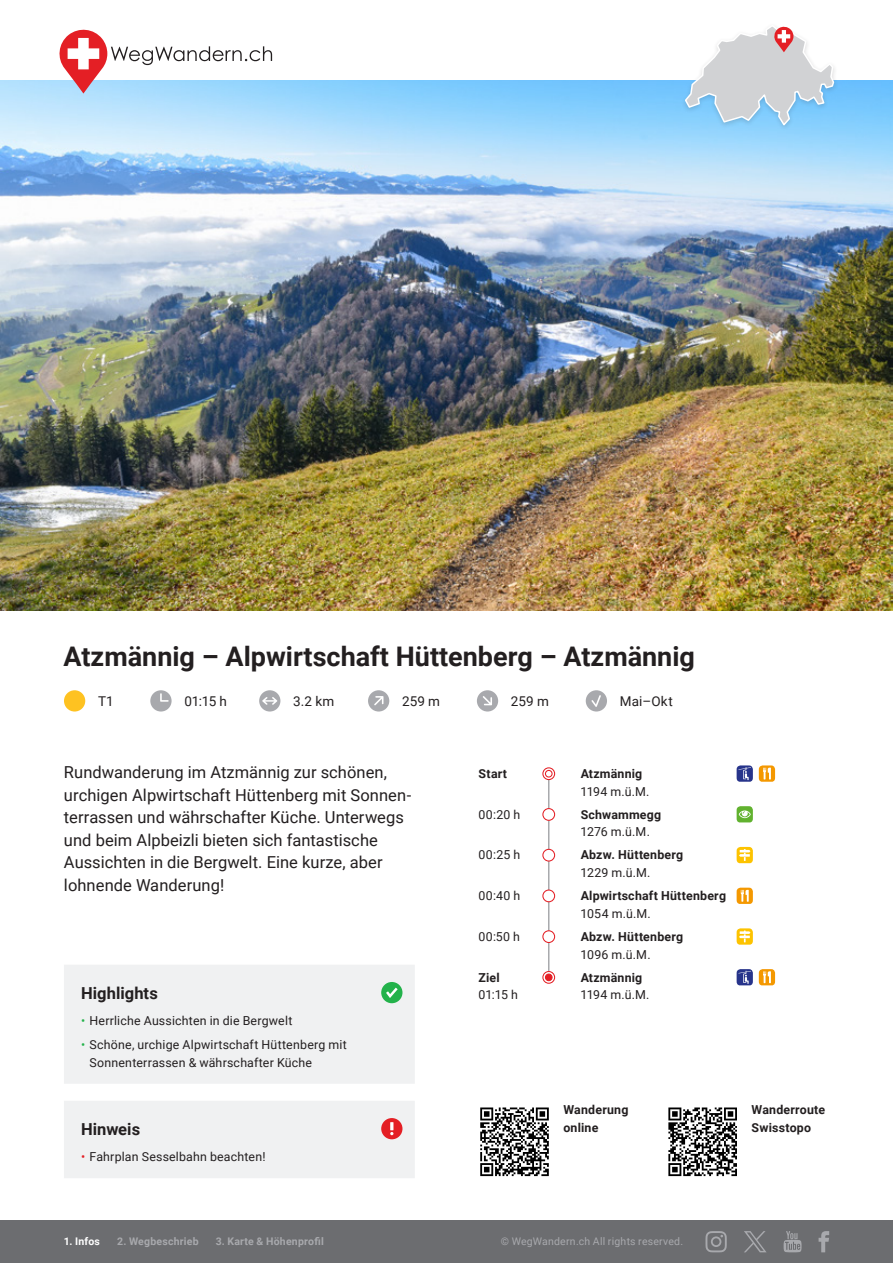
<style>
.page{position:relative;width:893px;height:1263px;background:#fff}
.page>*{position:absolute;margin:0;border:0;box-sizing:border-box;transform-origin:0 0}
._01_titel{font:700 27px "Roboto";color:#231f20}
._03_einleitung{font:16.5px/22.5px "Roboto";letter-spacing:.005em;color:#231f20}
._04_titel_klein{font:700 16.5px "Roboto";letter-spacing:.005em;color:#231f20}
._02_angaben{font:13.5px "Roboto";letter-spacing:.005em;color:#231f20}
._07_routenverlauf{font:12.3px/17.7px "Roboto";letter-spacing:.015em;color:#231f20}
._07_routenverlauf-2{font:700 12.3px/17.7px "Roboto";letter-spacing:.02em;color:#231f20}
._10_text_klein{font:700 12.3px/17.5px "Roboto";letter-spacing:.015em;color:#231f20}
.t1{font:700 10.5px "Roboto";letter-spacing:.025em;color:#a8a9ad}
.t2{font:10.5px "Roboto";letter-spacing:.02em;color:#a8a9ad}
.t3{font:700 10.5px "Roboto";letter-spacing:.02em;color:#fff}
.s1{color:#23b24b}
.s2{color:#e41f25}
.s3{font-weight:700}
.s4{font-weight:400}
</style>
<div class="page">
<div style="left:0;top:1220px;width:893px;height:43px;background:#6c6d70"></div>
<svg style="left:705px;top:1231px;width:22px;height:21px"></svg>
<svg style="left:783px;top:1231px;width:19px;height:21px"></svg>
<svg style="left:819px;top:1231px;width:10px;height:21px"></svg>
<svg style="left:744px;top:1231px;width:22px;height:21px"></svg>
<img style="left:0;top:81px;width:893px;height:530px">
<hr style="left:548px;top:773px;width:1px;height:204px;background:#a8a9ad">
<div style="left:64px;top:690px;width:21px;height:21px;background:#fec221;border-radius:50%"></div>
<div style="left:150px;top:690px;width:22px;height:21px;background:#a8a9ad;border-radius:50%"></div>
<svg style="left:160px;top:693px;width:9px;height:9px"></svg>
<div style="left:259px;top:690px;width:21px;height:21px;background:#a8a9ad;border-radius:50%"></div>
<svg style="left:262px;top:697px;width:15px;height:8px"></svg>
<div style="left:368px;top:690px;width:21px;height:21px;background:#a8a9ad;border-radius:50%"></div>
<svg style="left:374px;top:696px;width:9px;height:9px"></svg>
<div style="left:477px;top:690px;width:21px;height:21px;background:#a8a9ad;border-radius:50%"></div>
<svg style="left:483px;top:696px;width:9px;height:9px"></svg>
<div style="left:586px;top:690px;width:21px;height:21px;background:#a8a9ad;border-radius:50%"></div>
<svg style="left:591px;top:695px;width:10px;height:12px"></svg>
<svg style="left:543px;top:768px;width:12px;height:11px"></svg>
<div style="left:542px;top:767px;width:13px;height:13px;border:1px solid #e41f25;border-radius:50%"></div>
<div style="left:545px;top:770px;width:8px;height:7px;border:1px solid #e41f25;border-radius:50%"></div>
<svg style="left:737px;top:765px;width:16px;height:17px"></svg>
<svg style="left:759px;top:765px;width:16px;height:17px"></svg>
<div style="left:543px;top:808px;width:12px;height:12px;background:#fff;border-radius:50%"></div>
<div style="left:542px;top:808px;width:13px;height:13px;border:1px solid #e41f25;border-radius:50%"></div>
<svg style="left:737px;top:806px;width:16px;height:16px"></svg>
<div style="left:543px;top:849px;width:12px;height:12px;background:#fff;border-radius:50%"></div>
<div style="left:542px;top:849px;width:13px;height:12px;border:1px solid #e41f25;border-radius:50%"></div>
<svg style="left:737px;top:847px;width:16px;height:16px"></svg>
<div style="left:543px;top:890px;width:12px;height:12px;background:#fff;border-radius:50%"></div>
<div style="left:542px;top:889px;width:13px;height:13px;border:1px solid #e41f25;border-radius:50%"></div>
<svg style="left:737px;top:888px;width:16px;height:16px"></svg>
<div style="left:543px;top:931px;width:12px;height:11px;background:#fff;border-radius:50%"></div>
<div style="left:542px;top:930px;width:13px;height:13px;border:1px solid #e41f25;border-radius:50%"></div>
<svg style="left:737px;top:928px;width:16px;height:17px"></svg>
<svg style="left:543px;top:971px;width:12px;height:12px"></svg>
<div style="left:542px;top:971px;width:13px;height:13px;border:1px solid #e41f25;border-radius:50%"></div>
<div style="left:545px;top:974px;width:7px;height:7px;background:#e41f25;border-radius:50%"></div>
<div style="left:545px;top:973px;width:8px;height:8px;border:1px solid #e41f25;border-radius:50%"></div>
<svg style="left:737px;top:969px;width:16px;height:16px"></svg>
<svg style="left:759px;top:969px;width:16px;height:16px"></svg>
<svg style="left:480px;top:1176px;width:69px;height:1px"></svg>
<svg style="left:480px;top:1107px;width:69px;height:69px"></svg>
<svg style="left:668px;top:1176px;width:69px;height:1px"></svg>
<svg style="left:668px;top:1107px;width:69px;height:69px"></svg>
<div style="left:681px;top:22px;width:157px;height:109px;background:#231f20;opacity:.15"></div>
<svg style="left:64px;top:965px;width:351px;height:213px;fill:#f0f1f2"></svg>
<div style="left:381px;top:982px;width:21px;height:21px;background:#23b24b;border-radius:50%"></div>
<svg style="left:386px;top:988px;width:12px;height:10px"></svg>
<div style="left:381px;top:1118px;width:21px;height:21px;background:#e41f25;border-radius:50%"></div>
<svg style="left:390px;top:1122px;width:3px;height:13px"></svg>
<svg style="left:684px;top:24px;width:151px;height:103px"></svg>
<svg style="left:57px;top:29px;width:215px;height:65px"></svg>
<p class="_01_titel" style="left:64px;top:637px;width:633px">Atzmännig – Alpwirtschaft Hüttenberg – Atzmännig</p>
<p class="_02_angaben" style="left:98px;top:691px;width:17px">T1</p>
<p class="_02_angaben" style="left:184px;top:691px;width:44px">01:15 h</p>
<p class="_02_angaben" style="left:293px;top:691px;width:43px">3.2 km</p>
<p class="_02_angaben" style="left:402px;top:691px;width:40px">259 m</p>
<p class="_02_angaben" style="left:511px;top:691px;width:40px">259 m</p>
<p class="_02_angaben" style="left:620px;top:691px;width:54px">Mai–Okt</p>
<p class="_03_einleitung" style="left:64px;top:760px;width:349px">Rundwanderung im Atzmännig zur schönen, urchigen Alpwirtschaft Hüttenberg mit Sonnen&shy;terrassen und währschafter Küche. Unterwegs und beim Alpbeizli bieten sich fantastische Aussichten in die Bergwelt. Eine kurze, aber lohnende Wanderung!</p>
<p class="_04_titel_klein" style="left:81px;top:981px;width:78px">Highlights</p>
<p class="_07_routenverlauf" style="left:81px;top:1011px;width:213px"><span class="s1">•</span> Herrliche Aussichten in die Bergwelt</p>
<p class="_07_routenverlauf" style="left:90px;top:1035px;width:259px;text-indent:-9px"><span class="s1">•</span> Schöne, urchige Alpwirtschaft Hüttenberg mit<br>Sonnenterrassen &amp; währschafter Küche</p>
<p class="_04_titel_klein" style="left:81px;top:1118px;width:61px">Hinweis</p>
<p class="_07_routenverlauf" style="left:81px;top:1147px;width:186px"><span class="s2">•</span> Fahrplan Sesselbahn beachten!</p>
<p class="t3" style="left:64px;top:1234px;width:38px">1. Infos</p>
<p class="t1" style="left:117px;top:1234px;width:83px">2. Wegbeschrieb</p>
<p class="t1" style="left:216px;top:1234px;width:110px">3. Karte &amp; Höhenprofil</p>
<p class="_07_routenverlauf-2" style="left:479px;top:764px;width:30px">Start</p>
<p class="_07_routenverlauf" style="left:581px;top:764px;width:70px"><span class="s3">Atzmännig<br></span>1194 m.ü.M.</p>
<p class="_07_routenverlauf" style="left:479px;top:805px;width:43px">00:20 h</p>
<p class="_07_routenverlauf-2" style="left:581px;top:805px;width:82px">Schwammegg<br><span class="s4">1276 m.ü.M.</span></p>
<p class="_07_routenverlauf" style="left:479px;top:846px;width:43px">00:25 h</p>
<p class="_07_routenverlauf-2" style="left:581px;top:846px;width:104px">Abzw. Hüttenberg<br><span class="s4">1229 m.ü.M.</span></p>
<p class="_07_routenverlauf" style="left:479px;top:886px;width:43px">00:40 h</p>
<p class="_07_routenverlauf-2" style="left:581px;top:886px;width:147px">Alpwirtschaft Hüttenberg<br><span class="s4">1054 m.ü.M.</span></p>
<p class="_07_routenverlauf" style="left:479px;top:927px;width:43px">00:50 h</p>
<p class="_07_routenverlauf-2" style="left:581px;top:927px;width:104px">Abzw. Hüttenberg<br><span class="s4">1096 m.ü.M.</span></p>
<p class="_07_routenverlauf-2" style="left:479px;top:968px;width:23px">Ziel</p>
<p class="_07_routenverlauf-2" style="left:581px;top:968px;width:63px">Atzmännig</p>
<p class="_07_routenverlauf" style="left:479px;top:985px;width:41px">01:15 h</p>
<p class="_07_routenverlauf" style="left:581px;top:985px;width:70px">1194 m.ü.M.</p>
<p class="_10_text_klein" style="left:563px;top:1101px;width:66px">Wanderung online</p>
<p class="_10_text_klein" style="left:752px;top:1101px;width:75px">Wanderroute<br>Swisstopo</p>
<p class="t2" style="left:501px;top:1234px;width:184px">© WegWandern.ch All rights reserved.</p>
</div>
